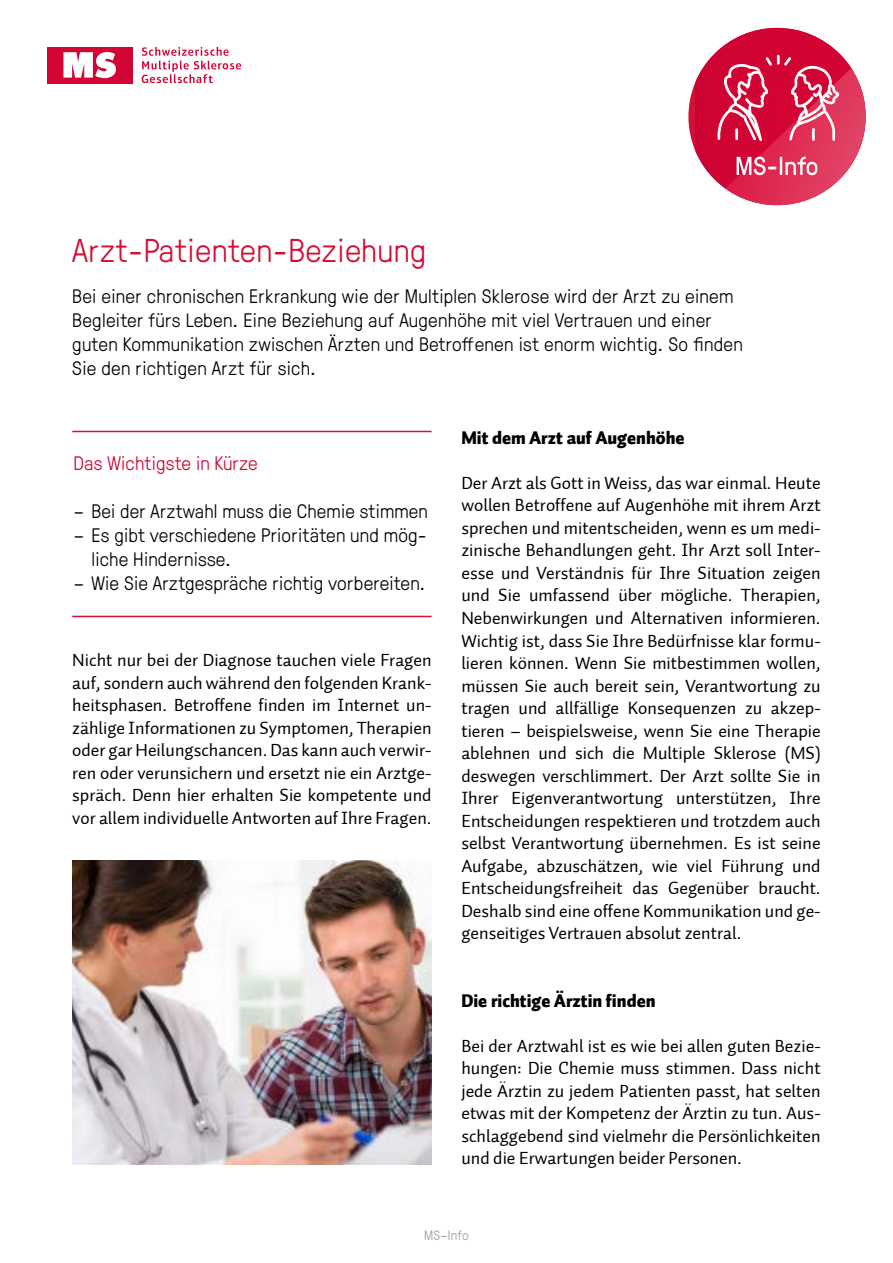
<style>
.page{position:relative;width:893px;height:1263px;background:#fff}
.page>*{position:absolute;margin:0;border:0;box-sizing:border-box;transform-origin:0 0}
.t1{font:300 33px "GT Pressura";letter-spacing:.015em;color:#d30f37}
.t2{font:300 19.5px/24px "GT Pressura";letter-spacing:.015em;color:#000}
.t3{font:300 19.5px "GT Pressura";letter-spacing:.01em;color:#d30535}
.t4{font:18px/22.5px "Auto 2 Regular LF";color:#000;text-align:justify}
.t5{font:18px "Auto 2 Black LF";color:#000}
.t6{font:300 13.5px "GT Pressura";letter-spacing:.015em;color:#949fa7}
</style>
<div class="page">
<svg style="left:695px;top:28px;width:171px;height:177px"></svg>
<div style="left:47px;top:47px;width:85px;height:36px;background:#d30535"></div>
<svg style="left:63px;top:52px;width:53px;height:26px"></svg>
<svg style="left:142px;top:47px;width:99px;height:36px"></svg>
<hr style="left:72px;top:431px;width:360px;height:1px;background:#d30f37">
<hr style="left:72px;top:616px;width:360px;height:1px;background:#d30f37">
<img style="left:73px;top:860px;width:359px;height:304px">
<h1 class="t1" style="left:72px;top:227px;width:355px">Arzt-Patienten-Beziehung</h1>
<p class="t2" style="left:72px;top:283px;width:672px">Bei einer chronischen Erkrankung wie der Multiplen Sklerose wird der Arzt zu einem Begleiter fürs Leben. Eine Beziehung auf Augenhöhe mit viel Vertrauen und einer guten Kommunikation zwischen Ärzten und Betroffenen ist enorm wichtig. So finden Sie den richtigen Arzt für sich.</p>
<p class="t3" style="left:74px;top:449px;width:186px">Das Wichtigste in Kürze</p>
<p class="t2" style="left:74px;top:497px;width:356px">– Bei der Arztwahl muss die Chemie stimmen</p>
<p class="t2" style="left:92px;top:521px;width:337px;text-indent:-18px">– Es gibt verschiedene Prioritäten und mög&shy;liche Hindernisse.</p>
<p class="t2" style="left:74px;top:569px;width:353px">– Wie Sie Arztgespräche richtig vorbereiten.</p>
<p class="t4" style="left:72px;top:649px;width:361px">Nicht nur bei der Diagnose tauchen viele Fragen auf, sondern auch während den folgenden Krank&shy;heitsphasen. Betroffene finden im Internet un&shy;zählige Informationen zu Symptomen, Therapien oder gar Heilungschancen. Das kann auch verwir&shy;ren oder verunsichern und ersetzt nie ein Arztge&shy;spräch. Denn hier erhalten Sie kompetente und vor allem individuelle Antworten auf Ihre Fragen.</p>
<p class="t5" style="left:461px;top:426px;width:225px">Mit dem Arzt auf Augenhöhe</p>
<p class="t4" style="left:461px;top:472px;width:361px">Der Arzt als Gott in Weiss, das war einmal. Heute wollen Betroffene auf Augenhöhe mit ihrem Arzt sprechen und mitentscheiden, wenn es um medi&shy;zinische Behandlungen geht. Ihr Arzt soll Inter&shy;esse und Verständnis für Ihre Situation zeigen und Sie umfassend über mögliche. Therapien, Nebenwirkungen und Alternativen informieren.<br>Wichtig ist, dass Sie Ihre Bedürfnisse klar formu&shy;lieren können. Wenn Sie mitbestimmen wollen, müssen Sie auch bereit sein, Verantwortung zu tragen und allfällige Konsequenzen zu akzep&shy;tieren – beispielsweise, wenn Sie eine Therapie ablehnen und sich die Multiple Sklerose (MS) deswegen verschlimmert. Der Arzt sollte Sie in Ihrer Eigenverantwortung unterstützen, Ihre Entscheidungen respektieren und trotzdem auch selbst Verantwortung übernehmen. Es ist seine Aufgabe, abzuschätzen, wie viel Führung und Entscheidungsfreiheit das Gegenüber braucht.<br>Deshalb sind eine offene Kommunikation und ge&shy;genseitiges Vertrauen absolut zentral.</p>
<p class="t5" style="left:461px;top:988px;width:196px">Die richtige Ärztin finden</p>
<p class="t4" style="left:461px;top:1034px;width:361px">Bei der Arztwahl ist es wie bei allen guten Bezie&shy;hungen: Die Chemie muss stimmen. Dass nicht jede Ärztin zu jedem Patienten passt, hat selten etwas mit der Kompetenz der Ärztin zu tun. Aus&shy;schlaggebend sind vielmehr die Persönlichkeiten und die Erwartungen beider Personen.</p>
<p class="t6" style="left:424px;top:1226px;width:46px">MS–Info</p>
</div>
